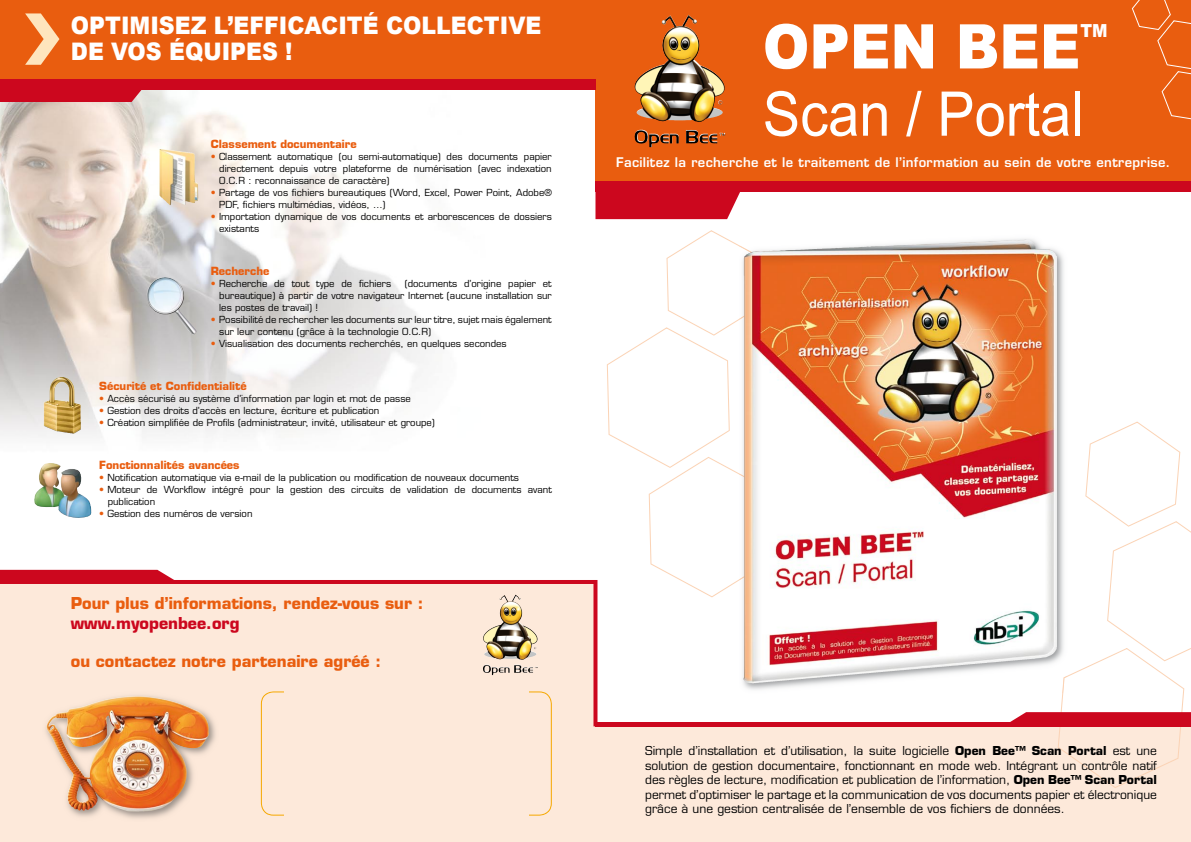
<style>
.page{position:relative;width:1191px;height:842px;background:#fff}
.page>*{position:absolute;margin:0;border:0;box-sizing:border-box;transform-origin:0 0}
.t1{font:61.6px "Arial";color:#fff;scale:.91 1}
.t2{font:900 61.6px "Arial";color:#fff;scale:.91 1}
.t3{font:900 24.2px/26.4px "Arial";color:#fff;scale:.91 1}
.t4{font:900 18px "Arial";color:#fff;scale:.91 1}
.t5{font:700 16px "Eurostile";color:#e95d0f}
.t6{font:700 16px "Eurostile";color:#cc071e}
.t7{font:600 13px "Eurostile";letter-spacing:.025em;color:#fff}
.t8{font:12px/14.4px "Eurostile";color:#000;text-align:justify}
.t9{font:700 11px "Eurostile";color:#e95d0f}
.t10{font:9.5px/12px "Eurostile";color:#000}
.s1{color:#e95d0f}
.s2{font-weight:700}
</style>
<div class="page">
<img style="left:0;top:90px;width:429px;height:424px">
<svg style="left:607px;top:230px;width:132px;height:367px"></svg>
<div style="left:0;top:582px;width:595px;height:260px;background:#fde9da"></div>
<div style="left:595px;top:724px;width:596px;height:118px;background:#fde9da"></div>
<img style="left:739px;top:239px;width:325px;height:451px">
<img style="left:739px;top:245px;width:19px;height:75px">
<img style="left:739px;top:473px;width:4px;height:107px">
<img style="left:743px;top:249px;width:314px;height:434px">
<div style="left:595px;top:0;width:596px;height:181px;background:#e95d0f"></div>
<img style="left:684px;top:15px;width:13px;height:14px">
<svg style="left:1131px;top:0;width:60px;height:120px"></svg>
<div style="left:595px;top:181px;width:596px;height:10px;background:#cc071e"></div>
<div style="left:595px;top:191px;width:147px;height:28px;background:#cc071e"></div>
<hr style="left:595px;top:722px;width:596px;height:4px;background:#cc071e">
<svg style="left:1005px;top:422px;width:186px;height:366px"></svg>
<div style="left:0;top:0;width:595px;height:81px;background:#e95d0f"></div>
<div style="left:0;top:80px;width:595px;height:10px;background:#cc071e"></div>
<svg style="left:0;top:90px;width:147px;height:12px;background:#cd162b"></svg>
<svg style="left:25px;top:13px;width:34px;height:52px"></svg>
<svg style="left:0;top:580px;width:597px;height:146px"></svg>
<div style="left:0;top:570px;width:179px;height:13px;background:#cc071e"></div>
<img style="left:42px;top:692px;width:177px;height:127px">
<img style="left:165px;top:741px;width:22px;height:65px">
<svg style="left:261px;top:691px;width:291px;height:125px"></svg>
<div style="left:284px;top:680px;width:245px;height:147px;background:#fde9da"></div>
<img style="left:159px;top:149px;width:39px;height:56px">
<img style="left:146px;top:277px;width:51px;height:58px">
<img style="left:44px;top:376px;width:37px;height:58px">
<img style="left:34px;top:463px;width:57px;height:55px">
<svg style="left:513px;top:595px;width:8px;height:8px"></svg>
<h2 class="t3" style="left:71px;top:12px;width:518px">OPTIMISEZ L’EFFICACITÉ COLLECTIVE<br>DE VOS ÉQUIPES !</h2>
<p class="t9" style="left:211px;top:137px;width:147px">Classement documentaire</p>
<p class="t10" style="left:219px;top:150px;width:334px;text-align:justify;text-indent:-9px"><span class="s1">•</span> Classement automatique (ou semi-automatique) des documents papier directement depuis votre plateforme de numérisation (avec indexation O.C.R : reconnaissance de caractère)</p>
<p class="t10" style="left:219px;top:186px;width:334px;text-indent:-9px"><span class="s1">•</span> Partage de vos fichiers bureautiques (Word, Excel, Power Point, Adobe®<br>PDF, fichiers multimédias, vidéos, …)</p>
<p class="t10" style="left:219px;top:210px;width:334px;text-indent:-9px"><span class="s1">•</span> Importation dynamique de vos documents et arborescences de dossiers existants</p>
<p class="t9" style="left:211px;top:264px;width:60px">Recherche</p>
<p class="t10" style="left:211px;top:278px;width:182px"><span class="s1">•</span> Recherche de tout type de fichiers</p>
<p class="t10" style="left:219px;top:278px;width:334px;text-align:justify;text-indent:185px">(documents d’origine papier et bureautique) à partir de votre navigateur Internet (aucune installation sur les postes de travail) !</p>
<p class="t10" style="left:219px;top:314px;width:334px;text-indent:-9px"><span class="s1">•</span> Possibilité de rechercher les documents sur leur titre, sujet mais également sur leur contenu (grâce à la technologie O.C.R)</p>
<p class="t10" style="left:211px;top:338px;width:297px"><span class="s1">•</span> Visualisation des documents recherchés, en quelques secondes</p>
<p class="t9" style="left:99px;top:379px;width:149px">Sécurité et Confidentialité</p>
<p class="t10" style="left:99px;top:393px;width:313px"><span class="s1">•</span> Accès sécurisé au système d’information par login et mot de passe</p>
<p class="t10" style="left:99px;top:405px;width:281px"><span class="s1">•</span> Gestion des droits d’accès en lecture, écriture et publication</p>
<p class="t10" style="left:99px;top:417px;width:337px"><span class="s1">•</span> Création simplifiée de Profils (administrateur, invité, utilisateur et groupe)</p>
<p class="t9" style="left:99px;top:459px;width:142px">Fonctionnalités avancées</p>
<p class="t10" style="left:99px;top:472px;width:421px"><span class="s1">•</span> Notification automatique via e-mail de la publication ou modification de nouveaux documents</p>
<p class="t10" style="left:108px;top:484px;width:445px;text-indent:-9px"><span class="s1">•</span> Moteur de Workflow intégré pour la gestion des circuits de validation de documents avant publication</p>
<p class="t10" style="left:99px;top:508px;width:155px"><span class="s1">•</span> Gestion des numéros de version</p>
<h3 class="t5" style="left:71px;top:594px;width:354px">Pour plus d’informations, rendez-vous sur :</h3>
<h3 class="t6" style="left:71px;top:613px;width:170px">www.myopenbee.org</h3>
<h3 class="t5" style="left:71px;top:651px;width:312px">ou contactez notre partenaire agréé :</h3>
<h1 class="t2" style="left:763px;top:12px;width:350px">OPEN BEE</h1>
<h3 class="t4" style="left:1080px;top:21px;width:31px">TM</h3>
<h1 class="t1" style="left:763px;top:79px;width:354px">Scan / Portal</h1>
<h3 class="t7" style="left:616px;top:154px;width:556px">Facilitez la recherche et le traitement de l’information au sein de votre entreprise.</h3>
<p class="t8" style="left:645px;top:744px;width:513px">Simple d’installation et d’utilisation, la suite logicielle <span class="s2">Open Bee™ Scan Portal</span> est une solution de gestion documentaire, fonctionnant en mode web. Intégrant un contrôle natif des règles de lecture, modification et publication de l’information, <span class="s2">Open Bee™ Scan Portal </span>permet d’optimiser le partage et la communication de vos documents papier et électronique grâce à une gestion centralisée de l’ensemble de vos fichiers de données.</p>
</div>
